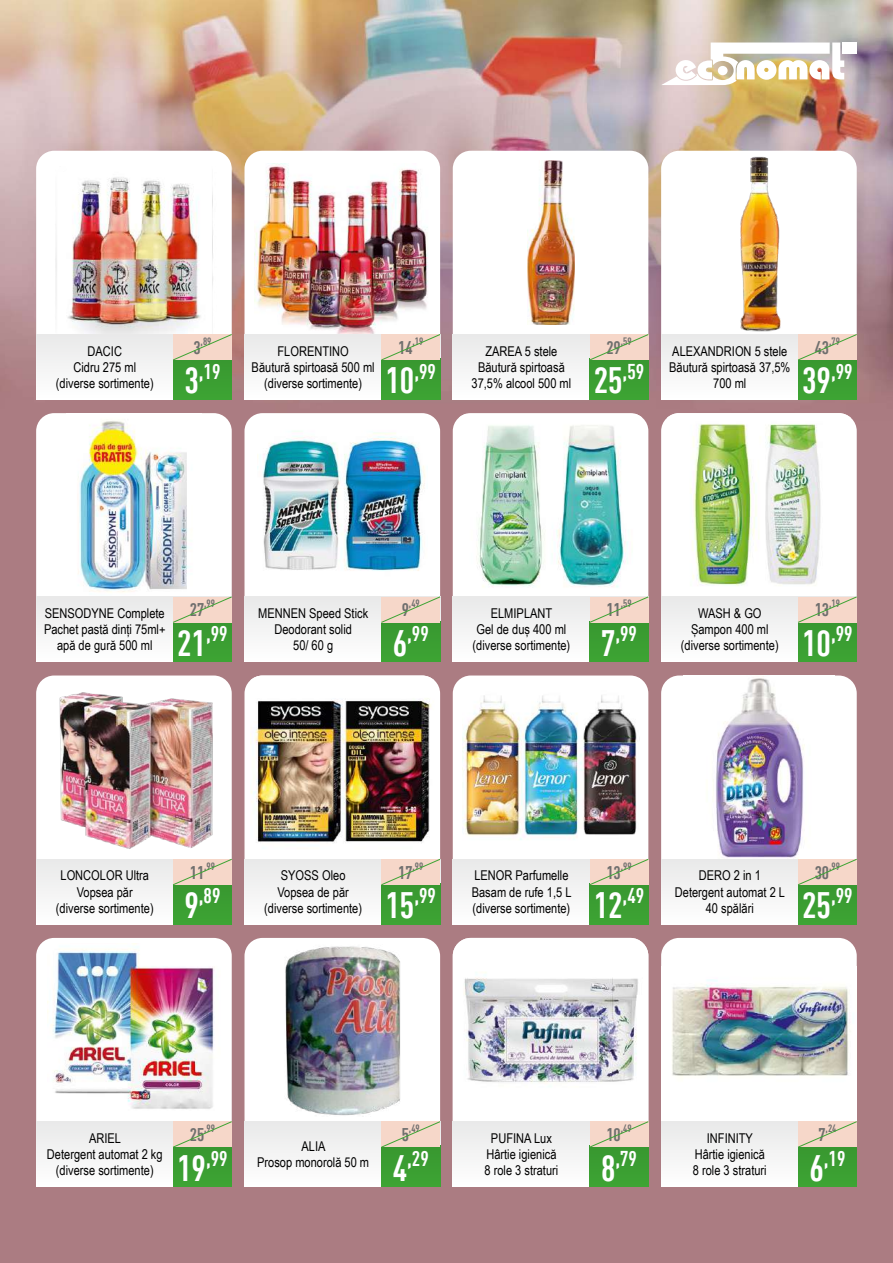
<style>
.page{position:relative;width:893px;height:1263px;background:#fff}
.page>*{position:absolute;margin:0;border:0;box-sizing:border-box;transform-origin:0 0}
.t1{font:700 condensed 21px "Adihaus DIN";color:#fff}
.t2{font:700 condensed 18px "Adihaus DIN";color:#6f6f6e}
.t3{font:13.5px/16.2px "Arial Narrow";color:#000;text-align:center}
.t4{font:700 condensed 10.5px "Adihaus DIN";color:#6f6f6e}
.s1{font-size:36px}
</style>
<div class="page">
<img style="left:0;top:0;width:893px;height:1263px">
<div style="left:36px;top:597px;width:196px;height:65px;background:#f8f8f8"></div>
<div style="left:173px;top:621px;width:59px;height:41px;background:#3a9e32"></div>
<img style="left:36px;top:413px;width:197px;height:210px">
<div style="left:244px;top:597px;width:196px;height:65px;background:#f8f8f8"></div>
<div style="left:381px;top:621px;width:59px;height:41px;background:#3a9e32"></div>
<img style="left:244px;top:413px;width:197px;height:210px">
<div style="left:453px;top:597px;width:195px;height:65px;background:#f8f8f8"></div>
<div style="left:590px;top:621px;width:58px;height:41px;background:#3a9e32"></div>
<img style="left:453px;top:413px;width:196px;height:210px">
<div style="left:661px;top:597px;width:196px;height:65px;background:#f8f8f8"></div>
<div style="left:798px;top:621px;width:59px;height:41px;background:#3a9e32"></div>
<img style="left:661px;top:413px;width:197px;height:210px">
<div style="left:36px;top:859px;width:196px;height:65px;background:#f8f8f8"></div>
<div style="left:173px;top:883px;width:59px;height:41px;background:#3b9e32"></div>
<img style="left:36px;top:675px;width:197px;height:211px">
<div style="left:244px;top:859px;width:196px;height:65px;background:#f8f8f8"></div>
<div style="left:381px;top:883px;width:59px;height:41px;background:#3b9e32"></div>
<img style="left:244px;top:675px;width:197px;height:211px">
<div style="left:453px;top:859px;width:195px;height:65px;background:#f8f8f8"></div>
<div style="left:590px;top:883px;width:58px;height:41px;background:#3b9e32"></div>
<img style="left:453px;top:675px;width:196px;height:211px">
<div style="left:661px;top:859px;width:196px;height:65px;background:#f8f8f8"></div>
<div style="left:798px;top:883px;width:59px;height:41px;background:#3b9e32"></div>
<img style="left:661px;top:675px;width:197px;height:211px">
<div style="left:36px;top:334px;width:196px;height:65px;background:#f8f8f8"></div>
<div style="left:173px;top:359px;width:59px;height:40px;background:#3b9e32"></div>
<img style="left:36px;top:151px;width:197px;height:210px">
<div style="left:244px;top:334px;width:196px;height:65px;background:#f8f8f8"></div>
<div style="left:381px;top:359px;width:59px;height:40px;background:#3b9e32"></div>
<img style="left:244px;top:151px;width:197px;height:210px">
<div style="left:453px;top:334px;width:195px;height:65px;background:#f8f8f8"></div>
<div style="left:590px;top:359px;width:58px;height:40px;background:#3b9e32"></div>
<svg style="left:453px;top:151px;width:196px;height:210px"></svg>
<div style="left:661px;top:334px;width:196px;height:65px;background:#f8f8f8"></div>
<div style="left:798px;top:359px;width:59px;height:40px;background:#3b9e32"></div>
<svg style="left:661px;top:151px;width:197px;height:210px"></svg>
<div style="left:36px;top:1121px;width:196px;height:66px;background:#f8f8f8"></div>
<div style="left:173px;top:1146px;width:59px;height:41px;background:#3a9e32"></div>
<img style="left:36px;top:938px;width:197px;height:210px">
<div style="left:244px;top:1121px;width:196px;height:66px;background:#f8f8f8"></div>
<div style="left:381px;top:1146px;width:59px;height:41px;background:#3a9e32"></div>
<img style="left:244px;top:938px;width:197px;height:210px">
<div style="left:453px;top:1121px;width:195px;height:66px;background:#f8f8f8"></div>
<div style="left:590px;top:1146px;width:58px;height:41px;background:#3a9e32"></div>
<img style="left:453px;top:938px;width:196px;height:210px">
<div style="left:661px;top:1121px;width:196px;height:66px;background:#f8f8f8"></div>
<div style="left:798px;top:1146px;width:59px;height:41px;background:#3a9e32"></div>
<img style="left:661px;top:938px;width:197px;height:210px">
<div style="left:843px;top:43px;width:14px;height:11px;background:#fff"></div>
<svg style="left:661px;top:43px;width:183px;height:42px"></svg>
<p class="t3" style="left:56px;top:342px;width:99px">DACIC<br>Cidru 275 ml (diverse sortimente)</p>
<h2 class="t2" style="left:193px;top:334px;width:9px">3</h2>
<p class="t4" style="left:201px;top:333px;width:12px">,89</p>
<h1 class="t1" style="left:184px;top:355px;width:38px"><span class="s1">3</span>,19</h1>
<p class="t3" style="left:252px;top:342px;width:125px">FLORENTINO<br>Băutură spirtoasă 500 ml (diverse sortimente)</p>
<h2 class="t2" style="left:398px;top:334px;width:16px">14</h2>
<p class="t4" style="left:413px;top:333px;width:12px">,19</p>
<h1 class="t1" style="left:385px;top:355px;width:52px"><span class="s1">10</span>,99</h1>
<p class="t3" style="left:472px;top:342px;width:101px">ZAREA 5 stele<br>Băutură spirtoasă<br>37,5% alcool 500 ml</p>
<h2 class="t2" style="left:606px;top:334px;width:16px">29</h2>
<p class="t4" style="left:621px;top:333px;width:12px">,59</p>
<h1 class="t1" style="left:594px;top:355px;width:52px"><span class="s1">25</span>,59</h1>
<p class="t3" style="left:669px;top:342px;width:123px">ALEXANDRION 5 stele<br>Băutură spirtoasă 37,5%<br>700 ml</p>
<h2 class="t2" style="left:815px;top:334px;width:16px">43</h2>
<p class="t4" style="left:829px;top:333px;width:12px">,79</p>
<h1 class="t1" style="left:802px;top:355px;width:52px"><span class="s1">39</span>,99</h1>
<p class="t3" style="left:44px;top:605px;width:123px">SENSODYNE Complete<br>Pachet pastă dinți 75ml+ apă de gură 500 ml</p>
<h2 class="t2" style="left:190px;top:596px;width:16px">27</h2>
<p class="t4" style="left:204px;top:596px;width:12px">,99</p>
<h1 class="t1" style="left:177px;top:617px;width:52px"><span class="s1">21</span>,99</h1>
<p class="t3" style="left:258px;top:605px;width:112px">MENNEN Speed Stick<br>Deodorant solid<br>50/ 60 g</p>
<h2 class="t2" style="left:402px;top:596px;width:9px">9</h2>
<p class="t4" style="left:409px;top:596px;width:12px">,49</p>
<h1 class="t1" style="left:393px;top:617px;width:38px"><span class="s1">6</span>,99</h1>
<p class="t3" style="left:472px;top:605px;width:99px">ELMIPLANT<br>Gel de duș 400 ml (diverse sortimente)</p>
<h2 class="t2" style="left:606px;top:596px;width:16px">11</h2>
<p class="t4" style="left:621px;top:596px;width:12px">,59</p>
<h1 class="t1" style="left:601px;top:617px;width:38px"><span class="s1">7</span>,99</h1>
<p class="t3" style="left:681px;top:605px;width:99px">WASH &amp; GO<br>Șampon 400 ml (diverse sortimente)</p>
<h2 class="t2" style="left:815px;top:596px;width:16px">13</h2>
<p class="t4" style="left:829px;top:596px;width:12px">,19</p>
<h1 class="t1" style="left:802px;top:617px;width:52px"><span class="s1">10</span>,99</h1>
<p class="t3" style="left:56px;top:867px;width:99px">LONCOLOR Ultra<br>Vopsea păr (diverse sortimente)</p>
<h2 class="t2" style="left:190px;top:859px;width:16px">11</h2>
<p class="t4" style="left:204px;top:858px;width:12px">,99</p>
<h1 class="t1" style="left:184px;top:880px;width:38px"><span class="s1">9</span>,89</h1>
<p class="t3" style="left:264px;top:867px;width:99px">SYOSS Oleo<br>Vopsea de păr (diverse sortimente)</p>
<h2 class="t2" style="left:398px;top:859px;width:16px">17</h2>
<p class="t4" style="left:413px;top:858px;width:12px">,99</p>
<h1 class="t1" style="left:385px;top:880px;width:52px"><span class="s1">15</span>,99</h1>
<p class="t3" style="left:472px;top:867px;width:101px;text-align:left">LENOR Parfumelle<br>Basam de rufe 1,5 L (diverse sortimente)</p>
<h2 class="t2" style="left:606px;top:859px;width:16px">13</h2>
<p class="t4" style="left:621px;top:858px;width:12px">,99</p>
<h1 class="t1" style="left:594px;top:880px;width:52px"><span class="s1">12</span>,49</h1>
<p class="t3" style="left:675px;top:867px;width:112px">DERO 2 in 1<br>Detergent automat 2 L<br>40 spălări</p>
<h2 class="t2" style="left:815px;top:859px;width:16px">30</h2>
<p class="t4" style="left:829px;top:858px;width:12px">,99</p>
<h1 class="t1" style="left:802px;top:880px;width:52px"><span class="s1">25</span>,99</h1>
<p class="t3" style="left:47px;top:1129px;width:117px">ARIEL<br>Detergent automat 2 kg (diverse sortimente)</p>
<h2 class="t2" style="left:190px;top:1121px;width:16px">25</h2>
<p class="t4" style="left:204px;top:1120px;width:12px">,99</p>
<h1 class="t1" style="left:177px;top:1142px;width:52px"><span class="s1">19</span>,99</h1>
<h2 class="t2" style="left:402px;top:1121px;width:9px">5</h2>
<p class="t4" style="left:409px;top:1120px;width:12px">,49</p>
<p class="t3" style="left:257px;top:1137px;width:113px">ALIA<br>Prosop monorolă 50 m</p>
<h1 class="t1" style="left:393px;top:1142px;width:38px"><span class="s1">4</span>,29</h1>
<p class="t3" style="left:484px;top:1129px;width:75px">PUFINA Lux<br>Hârtie igienică<br>8 role 3 straturi</p>
<h2 class="t2" style="left:606px;top:1121px;width:16px">10</h2>
<p class="t4" style="left:621px;top:1120px;width:12px">,49</p>
<h1 class="t1" style="left:601px;top:1142px;width:38px"><span class="s1">8</span>,79</h1>
<p class="t3" style="left:693px;top:1129px;width:75px">INFINITY<br>Hârtie igienică<br>8 role 3 straturi</p>
<h2 class="t2" style="left:818px;top:1121px;width:9px">7</h2>
<p class="t4" style="left:826px;top:1120px;width:12px">,24</p>
<h1 class="t1" style="left:809px;top:1142px;width:38px"><span class="s1">6</span>,19</h1>
</div>
